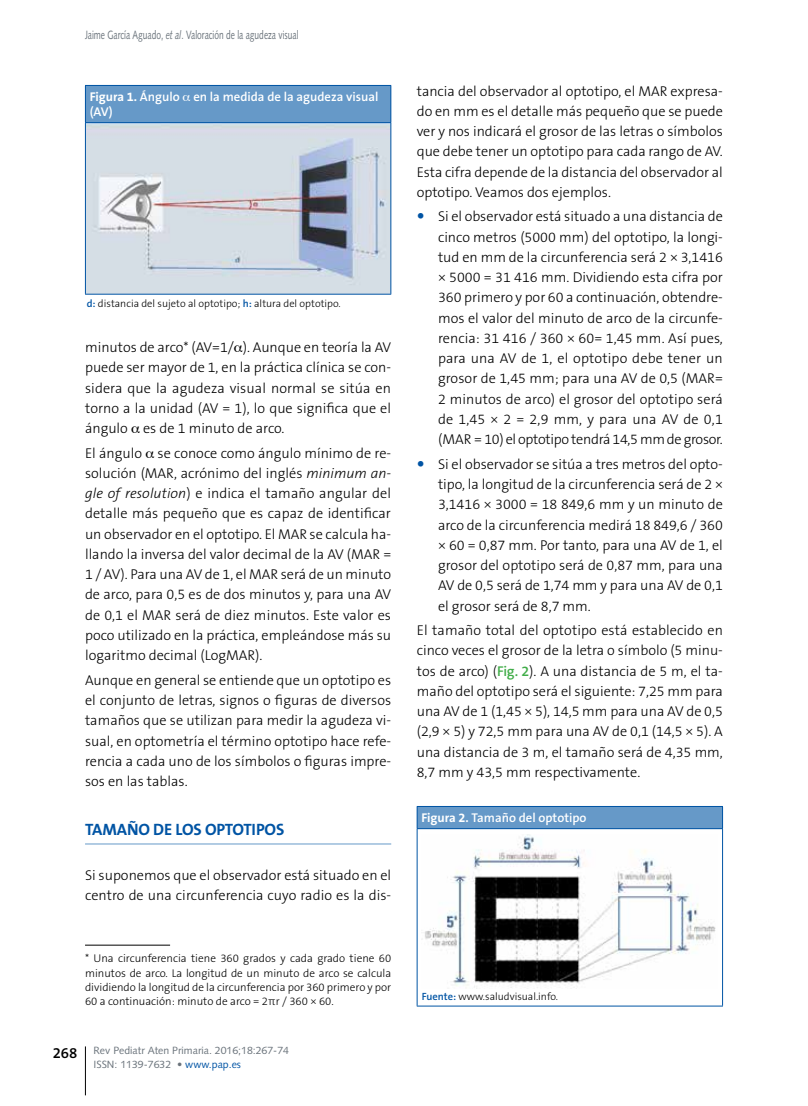
<style>
.page{position:relative;width:808px;height:1106px;background:#fff}
.page>*{position:absolute;margin:0;border:0;box-sizing:border-box;transform-origin:0 0}
.t1{font:700 16.5px "The Sans B7";letter-spacing:-.01em;color:#0054a4}
.t2{font:600 15px "The Sans B6";color:#000}
.t3{font:300 14.25px/20.2px "The Sans B3";color:#000;text-align:justify}
.t4{font:600 12.75px/15px "The Sans B6";color:#fff}
.t5{font:12px "Syntax";color:#6a737b;scale:.7 1}
.t6{font:300 11.25px/14.2px "The Sans B3";color:#000;text-align:justify}
.t7{font:300 10.5px "The Sans B3";color:#000}
.t8{font:10.5px/13.2px "Syntax";color:#6a737b}
.s1{font-style:italic}
.s2{font-family:"The Sans B7";font-weight:700}
.s3{font-family:"The Sans B6";font-weight:600;color:#0054a4}
.s4{color:#0054a4}
.s5{font-family:"The Sans B6";font-weight:600;color:#41ad49}
</style>
<div class="page">
<hr style="left:85px;top:1046px;width:1px;height:49px;background:#000">
<hr style="left:85px;top:843px;width:306px;height:1px;background:#6699c8">
<hr style="left:85px;top:944px;width:85px;height:1px;background:#000">
<img style="left:86px;top:123px;width:304px;height:171px">
<div style="left:85px;top:85px;width:306px;height:38px;background:#6699c8"></div>
<hr style="left:85px;top:86px;width:1px;height:36px;background:#0054a4">
<hr style="left:390px;top:86px;width:1px;height:36px;background:#0054a4">
<hr style="left:85px;top:85px;width:306px;height:1px;background:#0054a4">
<hr style="left:85px;top:123px;width:1px;height:171px;background:#0054a4">
<hr style="left:390px;top:123px;width:1px;height:171px;background:#0054a4">
<hr style="left:85px;top:122px;width:306px;height:1px;background:#0054a4">
<hr style="left:85px;top:294px;width:306px;height:1px;background:#0054a4">
<div style="left:417px;top:806px;width:305px;height:22px;background:#6699c8"></div>
<svg style="left:417px;top:807px;width:1px;height:21px"></svg>
<svg style="left:722px;top:807px;width:1px;height:21px"></svg>
<hr style="left:417px;top:806px;width:306px;height:1px;background:#0054a4">
<hr style="left:417px;top:829px;width:1px;height:176px;background:#0054a4">
<hr style="left:722px;top:829px;width:1px;height:176px;background:#0054a4">
<hr style="left:417px;top:828px;width:306px;height:1px;background:#0054a4">
<hr style="left:417px;top:1005px;width:306px;height:1px;background:#0054a4">
<img style="left:424px;top:834px;width:292px;height:154px">
<p class="t5" style="left:85px;top:28px;width:306px">Jaime García Aguado, <span class="s1">et al</span>. Valoración de la agudeza visual</p>
<p class="t4" style="left:90px;top:90px;width:290px"><span class="s2">Figura 1.</span> Ángulo en la medida de la agudeza visual (AV)</p>
<p class="t7" style="left:87px;top:297px;width:255px"><span class="s3">d:</span> distancia del sujeto al optotipo; <span class="s3">h:</span> altura del optotipo.</p>
<p class="t3" style="left:85px;top:337px;width:308px">minutos de arco* (AV=1/ ). Aunque en teoría la AV puede ser mayor de 1, en la práctica clínica se con&shy;sidera que la agudeza visual normal se sitúa en torno a la unidad (AV = 1), lo que significa que el ángulo es de 1 minuto de arco.</p>
<p class="t3" style="left:85px;top:443px;width:308px">El ángulo se conoce como ángulo mínimo de re&shy;solución (MAR, acrónimo del inglés <span class="s1">minimum an&shy;gle of resolution</span>) e indica el tamaño angular del detalle más pequeño que es capaz de identificar un observador en el optotipo. El MAR se calcula ha&shy;llando la inversa del valor decimal de la AV (MAR = 1 / AV). Para una AV de 1, el MAR será de un minuto de arco, para 0,5 es de dos minutos y, para una AV de 0,1 el MAR será de diez minutos. Este valor es poco utilizado en la práctica, empleándose más su logaritmo decimal (LogMAR).</p>
<p class="t3" style="left:85px;top:670px;width:308px">Aunque en general se entiende que un optotipo es el conjunto de letras, signos o figuras de diversos tamaños que se utilizan para medir la agudeza vi&shy;sual, en optometría el término optotipo hace refe&shy;rencia a cada uno de los símbolos o figuras impre&shy;sos en las tablas.</p>
<p class="t1" style="left:85px;top:820px;width:201px">TAMAÑO DE LOS OPTOTIPOS</p>
<p class="t3" style="left:85px;top:865px;width:308px">Si suponemos que el observador está situado en el centro de una circunferencia cuyo radio es la dis-</p>
<p class="t6" style="left:85px;top:951px;width:308px">* Una circunferencia tiene 360 grados y cada grado tiene 60 minutos de arco. La longitud de un minuto de arco se calcula dividiendo la longitud de la circunferencia por 360 primero y por 60 a continuación: minuto de arco = 2πr / 360 × 60.</p>
<p class="t2" style="left:53px;top:1044px;width:26px">268</p>
<p class="t8" style="left:94px;top:1044px;width:197px">Rev Pediatr Aten Primaria. 2016;18:267-74<br>ISSN: 1139-7632 • <span class="s4">www.pap.es</span></p>
<p class="t3" style="left:417px;top:81px;width:308px">tancia del observador al optotipo, el MAR expresa&shy;do en mm es el detalle más pequeño que se puede ver y nos indicará el grosor de las letras o símbolos que debe tener un optotipo para cada rango de AV.<br>Esta cifra depende de la distancia del observador al optotipo. Veamos dos ejemplos.</p>
<p class="t3" style="left:438px;top:207px;width:286px">Si el observador está situado a una distancia de cinco metros (5000 mm) del optotipo, la longi&shy;tud en mm de la circunferencia será 2 × 3,1416 × 5000 = 31 416 mm. Dividiendo esta cifra por 360 primero y por 60 a continuación, obtendre&shy;mos el valor del minuto de arco de la circunfe&shy;rencia: 31 416 / 360 × 60= 1,45 mm. Así pues, para una AV de 1, el optotipo debe tener un grosor de 1,45 mm; para una AV de 0,5 (MAR= 2 minutos de arco) el grosor del optotipo será de 1,45 × 2 = 2,9 mm, y para una AV de 0,1 (MAR = 10) el optotipo tendrá 14,5 mm de grosor.</p>
<p class="t3" style="left:438px;top:454px;width:286px">Si el observador se sitúa a tres metros del opto&shy;tipo, la longitud de la circunferencia será de 2 × 3,1416 × 3000 = 18 849,6 mm y un minuto de arco de la circunferencia medirá 18 849,6 / 360 × 60 = 0,87 mm. Por tanto, para una AV de 1, el grosor del optotipo será de 0,87 mm, para una AV de 0,5 será de 1,74 mm y para una AV de 0,1 el grosor será de 8,7 mm.</p>
<p class="t3" style="left:417px;top:620px;width:308px">El tamaño total del optotipo está establecido en cinco veces el grosor de la letra o símbolo (5 minu&shy;tos de arco) (<span class="s5">Fig. 2</span>). A una distancia de 5 m, el ta&shy;maño del optotipo será el siguiente: 7,25 mm para una AV de 1 (1,45 × 5), 14,5 mm para una AV de 0,5 (2,9 × 5) y 72,5 mm para una AV de 0,1 (14,5 × 5). A una distancia de 3 m, el tamaño será de 4,35 mm, 8,7 mm y 43,5 mm respectivamente.</p>
<p class="t4" style="left:421px;top:811px;width:167px"><span class="s2">Figura 2.</span> Tamaño del optotipo</p>
<p class="t7" style="left:422px;top:991px;width:138px"><span class="s3">Fuente:</span> www.saludvisual.info.</p>
</div>
